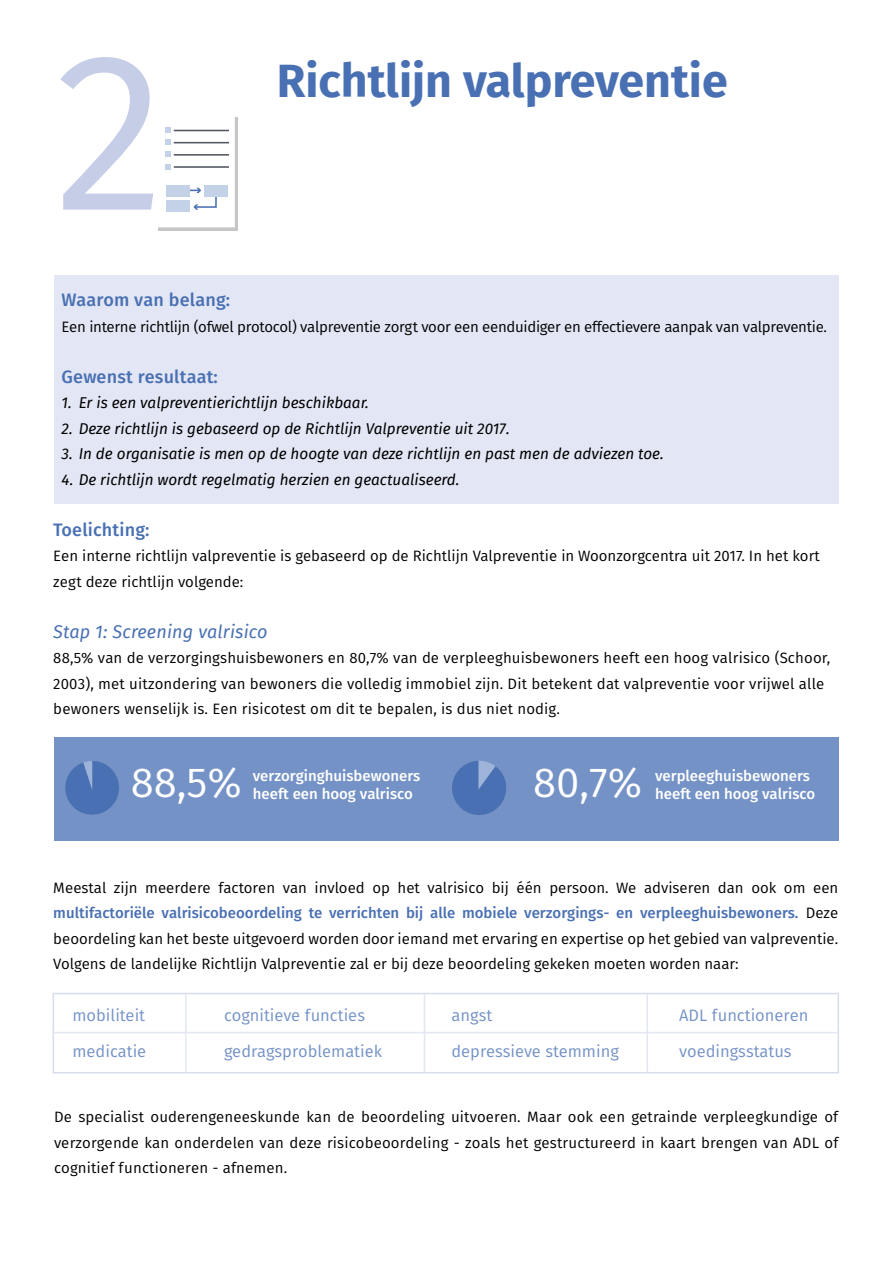
<style>
.page{position:relative;width:893px;height:1263px;background:#fff}
.page>*{position:absolute;margin:0;border:0;box-sizing:border-box;transform-origin:0 0}
.t1{font:700 46.5px "Fira Sans";color:#4970b2}
.t2{font:42px "Fira Sans";color:#fff}
.t3{font:500 18px "Fira Sans";letter-spacing:.01em;color:#4970b2}
.t4{font:italic 18px "Fira Sans";letter-spacing:.01em;color:#4970b2}
.t5{font:16.5px/36px "Fira Sans";color:#7492c6}
.t6{font:italic 15.3px "Fira Sans";color:#000}
.t7{font:15px/25.5px "Fira Sans";color:#000}
.t8{font:15px "Fira Sans";letter-spacing:-.02em;color:#000}
.t9{font:500 15px/18px "Fira Sans";color:#fff}
.s1{font-weight:500;color:#4970b2}
</style>
<div class="page">
<div style="left:54px;top:275px;width:785px;height:229px;background:#e3e6f4"></div>
<div style="left:53px;top:993px;width:786px;height:80px;border:2px solid #d8dded"></div>
<div style="left:54px;top:737px;width:785px;height:103px;background:#7492c6"></div>
<svg style="left:452px;top:760px;width:55px;height:55px"></svg>
<svg style="left:65px;top:761px;width:54px;height:54px"></svg>
<hr style="left:53px;top:1032px;width:786px;height:1px;background:#e3e6f4">
<hr style="left:185px;top:994px;width:2px;height:79px;background:#e3e6f4">
<hr style="left:424px;top:994px;width:1px;height:79px;background:#e3e6f4">
<hr style="left:646px;top:994px;width:2px;height:79px;background:#e3e6f4">
<div style="left:158px;top:126px;width:79px;height:105px;background:linear-gradient(to right,#c6c6c6,#c6c6c6)"></div>
<svg style="left:60px;top:57px;width:175px;height:170px"></svg>
<h1 class="t1" style="left:277px;top:42px;width:452px">Richtlijn valpreventie</h1>
<p class="t3" style="left:62px;top:287px;width:170px">Waarom van belang:</p>
<p class="t8" style="left:62px;top:316px;width:767px">Een interne richtlijn (ofwel protocol) valpreventie zorgt voor een eenduidiger en effectievere aanpak van valpreventie.</p>
<p class="t3" style="left:62px;top:364px;width:158px">Gewenst resultaat:</p>
<p class="t6" style="left:62px;top:391px;width:309px">1. Er is een valpreventierichtlijn beschikbaar.</p>
<p class="t6" style="left:62px;top:417px;width:449px">2. Deze richtlijn is gebaseerd op de Richtlijn Valpreventie uit 2017.</p>
<p class="t6" style="left:62px;top:442px;width:604px">3. In de organisatie is men op de hoogte van deze richtlijn en past men de adviezen toe.</p>
<p class="t6" style="left:62px;top:468px;width:399px">4. De richtlijn wordt regelmatig herzien en geactualiseerd.</p>
<p class="t3" style="left:53px;top:517px;width:98px">Toelichting:</p>
<p class="t7" style="left:53px;top:544px;width:768px">Een interne richtlijn valpreventie is gebaseerd op de Richtlijn Valpreventie in Woonzorgcentra uit 2017. In het kort zegt deze richtlijn volgende:</p>
<p class="t4" style="left:53px;top:618px;width:216px">Stap 1: Screening valrisico</p>
<p class="t7" style="left:53px;top:646px;width:778px">88,5% van de verzorgingshuisbewoners en 80,7% van de verpleeghuisbewoners heeft een hoog valrisico (Schoor,<br>2003), met uitzondering van bewoners die volledig immobiel zijn. Dit betekent dat valpreventie voor vrijwel alle bewoners wenselijk is. Een risicotest om dit te bepalen, is dus niet nodig.</p>
<h2 class="t2" style="left:131px;top:753px;width:113px">88,5%</h2>
<h2 class="t2" style="left:533px;top:753px;width:111px">80,7%</h2>
<p class="t9" style="left:253px;top:768px;width:169px">verzorginghuisbewoners heeft een hoog valrisco</p>
<p class="t9" style="left:655px;top:768px;width:156px">verpleeghuisbewoners</p>
<p class="t9" style="left:655px;top:786px;width:162px">heeft een hoog valrisco</p>
<p class="t7" style="left:53px;top:876px;width:786px;text-align:justify">Meestal zijn meerdere factoren van invloed op het valrisico bij één persoon. We adviseren dan ook om een <span class="s1">multifactoriële valrisicobeoordeling te verrichten bij alle mobiele verzorgings- en verpleeghuisbewoners.</span> Deze beoordeling kan het beste uitgevoerd worden door iemand met ervaring en expertise op het gebied van valpreventie.<br>Volgens de landelijke Richtlijn Valpreventie zal er bij deze beoordeling gekeken moeten worden naar:</p>
<p class="t5" style="left:72px;top:998px;width:75px">mobiliteit medicatie</p>
<p class="t5" style="left:224px;top:998px;width:160px">cognitieve functies gedragsproblematiek</p>
<p class="t5" style="left:452px;top:998px;width:169px">angst<br>depressieve stemming</p>
<p class="t5" style="left:679px;top:998px;width:131px">ADL functioneren voedingsstatus</p>
<p class="t7" style="left:54px;top:1105px;width:786px;text-align:justify">De specialist ouderengeneeskunde kan de beoordeling uitvoeren. Maar ook een getrainde verpleegkundige of verzorgende kan onderdelen van deze risicobeoordeling - zoals het gestructureerd in kaart brengen van ADL of cognitief functioneren - afnemen.</p>
</div>
